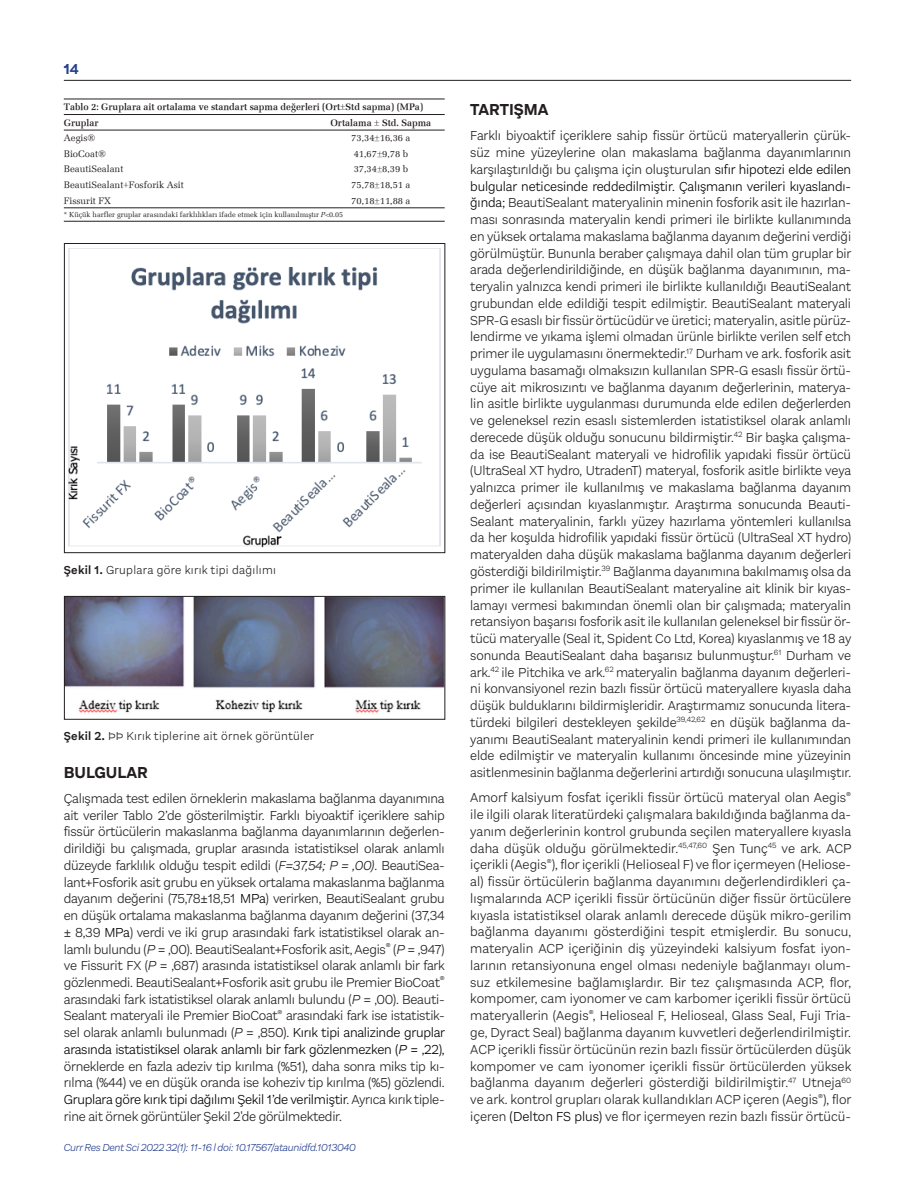
<style>
.page{position:relative;width:915px;height:1191px;background:#fff}
.page>*{position:absolute;margin:0;border:0;box-sizing:border-box;transform-origin:0 0}
.t1{font:700 16.5px "Aestetico";color:#231f20}
.t2{font:700 15px "Aestetico";color:#253f8e}
.t3{font:300 13.5px/16.8px "Aestetico";letter-spacing:-.01em;color:#231f20;text-align:justify}
.t4{font:300 12px "Aestetico";letter-spacing:.025em;color:#231f20}
.t5{font:italic 300 10.5px "Aestetico";letter-spacing:-.025em;color:#253f8e}
.Tablometin{font:9.75px "Latino";color:#231f20}
.TabloBaslik{font:500 9.75px "Latino";color:#231f20}
.dipnot{font:7.5px "Latino";color:#231f20}
.s1{font-style:italic}
.s2{font-weight:600}
.s3{color:#000}
.s4{font-style:italic;color:#000}
.s5{color:#171717}
.s6{color:#202020}
</style>
<div class="page">
<hr style="left:64px;top:80px;width:786px;height:1px;background:#231f20">
<hr style="left:64px;top:114px;width:253px;height:1px;background:#231f20">
<hr style="left:317px;top:114px;width:127px;height:1px;background:#231f20">
<hr style="left:64px;top:99px;width:253px;height:1px;background:#231f20">
<hr style="left:317px;top:99px;width:127px;height:1px;background:#231f20">
<hr style="left:64px;top:130px;width:253px;height:1px;background:#231f20">
<hr style="left:317px;top:130px;width:127px;height:1px;background:#231f20">
<hr style="left:64px;top:207px;width:253px;height:1px;background:#231f20">
<hr style="left:317px;top:207px;width:127px;height:1px;background:#231f20">
<hr style="left:64px;top:221px;width:253px;height:1px;background:#231f20">
<hr style="left:317px;top:221px;width:127px;height:1px;background:#231f20">
<img style="left:68px;top:248px;width:373px;height:300px">
<div style="left:64px;top:243px;width:381px;height:310px;border:1px solid #231f20"></div>
<img style="left:66px;top:598px;width:377px;height:115px">
<div style="left:64px;top:596px;width:381px;height:123px;border:1px solid #231f20"></div>
<p class="t2" style="left:64px;top:60px;width:17px">14</p>
<p class="TabloBaslik" style="left:64px;top:101px;width:361px">Tablo 2: Gruplara ait ortalama ve standart sapma değerleri (Ort±Std sapma) (MPa)</p>
<p class="TabloBaslik" style="left:64px;top:117px;width:36px">Gruplar</p>
<p class="TabloBaslik" style="left:330px;top:117px;width:102px">Ortalama ± Std. Sapma</p>
<p class="Tablometin" style="left:64px;top:132px;width:33px">Aegis®</p>
<p class="Tablometin" style="left:351px;top:132px;width:61px">73,34±16,36 a</p>
<p class="Tablometin" style="left:64px;top:148px;width:44px">BioCoat®</p>
<p class="Tablometin" style="left:353px;top:148px;width:56px">41,67±9,78 b</p>
<p class="Tablometin" style="left:64px;top:163px;width:61px">BeautiSealant</p>
<p class="Tablometin" style="left:353px;top:163px;width:56px">37,34±8,39 b</p>
<p class="Tablometin" style="left:64px;top:179px;width:121px">BeautiSealant+Fosforik Asit</p>
<p class="Tablometin" style="left:351px;top:179px;width:61px">75,78±18,51 a</p>
<p class="Tablometin" style="left:64px;top:194px;width:48px">Fissurit FX</p>
<p class="Tablometin" style="left:351px;top:194px;width:61px">70,18±11,88 a</p>
<p class="dipnot" style="left:64px;top:210px;width:281px">* Küçük harfler gruplar arasındaki farklılıkları ifade etmek için kullanılmıştır <span class="s1">P</span>&lt;0.05</p>
<p class="t4" style="left:64px;top:563px;width:213px"><span class="s2">Şekil 1.</span> Gruplara göre kırık tipi dağılımı</p>
<p class="t4" style="left:64px;top:729px;width:252px"><span class="s2">Şekil 2.</span> ÞÞ Kırık tiplerine ait örnek görüntüler</p>
<p class="t1" style="left:64px;top:762px;width:85px">BULGULAR</p>
<p class="t3" style="left:64px;top:790px;width:382px">Çalışmada test edilen örneklerin makaslama bağlanma dayanımına ait veriler Tablo 2’de gösterilmiştir. Farklı biyoaktif içeriklere sahip fissür örtücülerin makaslanma bağlanma dayanımlarının değerlen&shy;dirildiği bu çalışmada, gruplar arasında istatistiksel olarak anlamlı düzeyde farklılık olduğu tespit edildi (<span class="s1">F=37,54; P = ,00)</span>. BeautiSea&shy;lant+Fosforik asit grubu en yüksek ortalama makaslanma bağlanma dayanım değerini (75,78±18,51 <span class="s3">MPa</span>) verirken, BeautiSealant grubu en düşük ortalama makaslanma bağlanma dayanım değerini (37,34 ± 8,39 <span class="s3">MPa</span>) verdi ve iki grup arasındaki fark istatistiksel olarak an&shy;lamlı bulundu (<span class="s1">P</span> = ,00). BeautiSealant+Fosforik asit, Aegis<sup>®</sup> (<span class="s1">P</span> = ,947) ve Fissurit FX (<span class="s1">P</span> = ,687) arasında istatistiksel olarak anlamlı bir fark gözlenmedi. BeautiSealant+Fosforik asit grubu ile Premier BioCoat<sup>® </sup>arasındaki fark istatistiksel olarak anlamlı bulundu (<span class="s1">P</span> = ,00). Beauti-Sealant materyali ile Premier BioCoat<sup>®</sup> arasındaki fark ise istatistik&shy;sel olarak anlamlı bulunmadı (<span class="s1">P</span> = ,850). <span class="s3">Kırık tipi analizinde gruplar arasında istatistiksel olarak anlamlı bir fark gözlenmezken (</span><span class="s4">P</span> <span class="s3">= ,22), </span>örneklerde en fazla adeziv tip kırılma (%51), daha sonra miks tip kı&shy;rılma (%44) ve en düşük oranda ise koheziv tip kırılma (%5) gözlendi.<br><span class="s3">Gruplara göre kırık tipi dağılımı Şekil 1’de verilmiştir</span>. Ayrıca kırık tiple&shy;rine ait örnek görüntüler Şekil 2'de görülmektedir.</p>
<p class="t5" style="left:64px;top:1141px;width:293px">Curr Res Dent Sci 2022 32(1): 11-16 l doi: 10.17567/ataunidfd.1013040</p>
<p class="t1" style="left:470px;top:100px;width:80px">TARTIŞMA</p>
<p class="t3" style="left:470px;top:127px;width:382px">Farklı biyoaktif içeriklere sahip fissür örtücü materyallerin çürük&shy;süz mine yüzeylerine olan makaslama bağlanma dayanımlarının karşılaştırıldığı bu çalışma için oluşturulan <span class="s3">sıfır hipotezi elde edilen bulgular neticesinde reddedilmiştir. Çalışmanın verileri kıyaslandı&shy;ğında;</span> BeautiSealant materyalinin minenin fosforik asit ile hazırlan&shy;ması sonrasında materyalin kendi primeri ile birlikte kullanımında en yüksek ortalama makaslama bağlanma dayanım değerini verdiği görülmüştür. Bununla beraber çalışmaya dahil olan tüm gruplar bir arada değerlendirildiğinde, en düşük bağlanma dayanımının, ma&shy;teryalin yalnızca kendi primeri ile birlikte kullanıldığı Beau<span class="s5">tiSe</span>alant grubundan elde edildiği tespit edilmiştir. BeautiSealant materyali SPR-G esaslı bir fissür örtücüdür ve üretici; materyalin, asitle pürüz&shy;lendirme ve yıkama işlemi olmadan ürünle birlikte verilen self etch primer ile uygulamasını önermektedir.<sup>17</sup> Durham ve ark. fosforik asit uygulama basamağı olmaksızın kullanılan SPR-G esaslı fissür örtü&shy;cüye ait mikrosızıntı ve bağlanma dayanım değerlerinin, materya&shy;lin asitle birlikte uygulanması durumunda elde edilen değerlerden ve geleneksel rezin esaslı sistemlerden istatistiksel olarak anlamlı derecede düşük olduğu sonucunu bildirmiştir.<sup>42</sup> Bir başka çalışma&shy;da ise BeautiSealant materyali ve hidrofilik yapıdaki fissür örtücü (UltraSeal XT hydro, UtradenT) materyal, fosforik asitle birlikte veya yalnızca primer ile kullanılmış ve makaslama bağlanma dayanım değerleri açısından kıyaslanmıştır. Araştırma sonucunda Beauti-Sealant materyalinin, farklı yüzey hazırlama yöntemleri kullanılsa da her koşulda hidrofilik yapıdaki fissür örtücü (UltraSeal XT hydro) materyalden daha düşük makaslama bağlanma dayanım değerleri gösterdiği bildirilmiştir.<sup>39</sup> Bağlanma dayanımına bakılmamış olsa da primer ile kullanılan BeautiSealant materyaline ait klinik bir kıyas&shy;lamayı vermesi bakımından önemli olan bir çalışmada; materyalin retansiyon başarısı fosforik asit ile kullanılan geleneksel bir fissür ör&shy;tücü materyalle (Seal it, Spident Co Ltd, Korea) kıyaslanmış ve 18 ay sonunda BeautiSealant daha başarısız bulunmuştur.<sup>61</sup> Durham ve ark.<sup>42</sup> ile Pitchika ve ark.<sup>62</sup> materyalin bağlanma dayanım değerleri&shy;ni konvansiyonel rezin bazlı fissür örtücü materyallere kıyasla daha düşük bulduklarını bildirmişleridir. Araştırmamız sonucunda litera&shy;türdeki bilgileri destekleyen şekilde<sup>39,42,62</sup> en düşük bağlanma da&shy;yanımı BeautiSealant materyalinin kendi primeri ile kullanımından elde edilmiştir ve materyalin kullanımı öncesinde mine yüzeyinin asitlenmesinin bağlanma değerlerini artırdığı sonucuna ulaşılmıştır.</p>
<p class="t3" style="left:470px;top:789px;width:382px">Amorf kalsiyum fosfat içerikli fissür örtücü materyal olan Aegis<sup>® </sup>ile ilgili olarak literatürdeki çalışmalara bakıldığında bağlanma da&shy;yanım değerlerinin kontrol grubunda seçilen materyallere kıyasla daha düşük olduğu görülmektedir.<sup>45,47,60</sup> Şen Tunç<sup>45</sup> ve ark. ACP içerikli (Aegis<sup>®</sup>), flor içerikli (Helioseal F) ve flor içermeyen (Heliose&shy;al) fissür örtücülerin bağlanma dayanımını değerlendirdikleri ça&shy;lışmalarında ACP içerikli fissür örtücünün diğer fissür örtücülere kıyasla istatistiksel olarak anlamlı derecede düşük mikro-gerilim bağlanma dayanımı gösterdiğini tespit etmişlerdir. Bu sonucu, materyalin ACP içeriğinin diş yüzeyindeki kalsiyum fosfat iyon&shy;larının retansiyonuna engel olması nedeniyle bağlanmayı olum&shy;suz etkilemesine bağlamışlardır. Bir tez çalışmasında ACP, flor, kompomer, cam iyonomer ve cam karbomer içerikli fissür örtücü materyallerin (Aegis<sup>®</sup>, Helioseal F, Helioseal, Glass Seal, Fuji Tria&shy;ge, Dyract Seal) bağlanma dayanım kuvvetleri değerlendirilmiştir.<br>ACP içerikli fissür örtücünün rezin bazlı fissür örtücülerden düşük kompomer ve cam iyonomer içerikli fissür örtücülerden yüksek bağlanma dayanım değerleri gösterdiği bildirilmiştir.<sup>47</sup> <span class="s6">Utneja</span><sup>60 </sup>ve ark. kontrol grupları olarak kullandıkları ACP içeren (Aegis<sup>®</sup>), flor içeren <span class="s3">(Delton FS plus)</span> ve flor içermeyen rezin bazlı fissür örtücü-</p>
</div>
